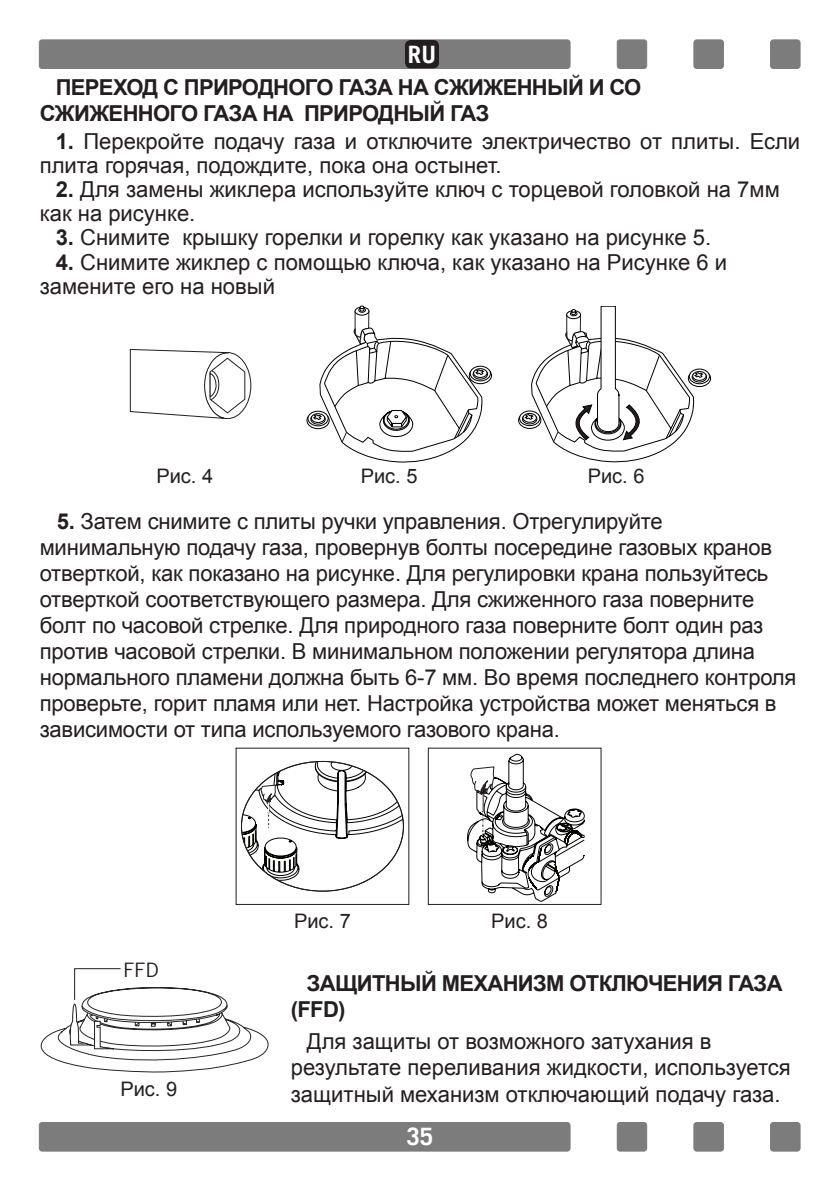
<style>
.page{position:relative;width:840px;height:1191px;background:#fff}
.page>*{position:absolute;margin:0;border:0;box-sizing:border-box;transform-origin:0 0}
.t1{font:700 24px "Trade Gothic";color:#fff}
.t2{font:22px/26px "Arial";letter-spacing:-.01em;color:#231f20}
.t3{font:700 22px/26px "Arial";letter-spacing:-.03em;color:#231f20}
.t4{font:20px "Arial";color:#231f20}
.t5{font:20px "Trade Gothic";color:#231f20}
.s1{font-weight:700}
</style>
<div class="page">
<div style="left:39px;top:40px;width:530px;height:28px;background:#7d7c7c;border-radius:3px"></div>
<div style="left:39px;top:40px;width:531px;height:29px;border:1px solid #7d7c7c;border-radius:3px"></div>
<div style="left:770px;top:40px;width:29px;height:28px;background:#7d7c7c;border-radius:3px"></div>
<div style="left:769px;top:40px;width:30px;height:29px;border:1px solid #7d7c7c;border-radius:3px"></div>
<div style="left:617px;top:40px;width:29px;height:28px;background:#7d7c7c;border-radius:3px"></div>
<div style="left:616px;top:40px;width:30px;height:29px;border:1px solid #7d7c7c;border-radius:3px"></div>
<div style="left:693px;top:40px;width:30px;height:28px;background:#7d7c7c;border-radius:3px"></div>
<div style="left:693px;top:40px;width:30px;height:29px;border:1px solid #7d7c7c;border-radius:3px"></div>
<div style="left:39px;top:1122px;width:530px;height:29px;background:#7d7c7c;border-radius:3px"></div>
<div style="left:39px;top:1122px;width:531px;height:29px;border:1px solid #7d7c7c;border-radius:3px"></div>
<div style="left:770px;top:1122px;width:29px;height:29px;background:#7d7c7c;border-radius:3px"></div>
<div style="left:769px;top:1122px;width:30px;height:29px;border:1px solid #7d7c7c;border-radius:3px"></div>
<div style="left:617px;top:1122px;width:29px;height:29px;background:#7d7c7c;border-radius:3px"></div>
<div style="left:616px;top:1122px;width:30px;height:29px;border:1px solid #7d7c7c;border-radius:3px"></div>
<div style="left:693px;top:1122px;width:30px;height:29px;background:#7d7c7c;border-radius:3px"></div>
<div style="left:693px;top:1122px;width:30px;height:29px;border:1px solid #7d7c7c;border-radius:3px"></div>
<svg style="left:204px;top:352px;width:47px;height:66px"></svg>
<svg style="left:130px;top:349px;width:115px;height:70px"></svg>
<svg style="left:518px;top:306px;width:191px;height:156px"></svg>
<svg style="left:306px;top:306px;width:185px;height:156px"></svg>
<svg style="left:241px;top:761px;width:162px;height:130px"></svg>
<svg style="left:467px;top:753px;width:118px;height:148px"></svg>
<svg style="left:38px;top:968px;width:240px;height:182px"></svg>
<div style="left:405px;top:40px;width:34px;height:28px;background:#231f20;border-radius:6px"></div>
<p class="t1" style="left:408px;top:40px;width:30px">RU</p>
<p class="t3" style="left:40px;top:75px;width:602px;text-indent:16px">ПЕРЕХОД С ПРИРОДНОГО ГАЗА НА СЖИЖЕННЫЙ И СО<br>СЖИЖЕННОГО ГАЗА НА ПРИРОДНЫЙ ГАЗ</p>
<p class="t2" style="left:40px;top:130px;width:761px;line-height:24px;text-indent:16px"><span class="s1">1.</span> Перекройте подачу газа и отключите электричество от плиты. Если плита горячая, подождите, пока она остынет.</p>
<p class="t2" style="left:40px;top:178px;width:741px;line-height:24px;text-indent:16px"><span class="s1">2.</span> Для замены жиклера используйте ключ с торцевой головкой на 7мм как на рисунке.</p>
<p class="t2" style="left:56px;top:225px;width:656px"><span class="s1">3.</span> Снимите крышку горелки и горелку как указано на рисунке 5.</p>
<p class="t2" style="left:40px;top:250px;width:688px;line-height:24px;text-indent:16px"><span class="s1">4.</span> Снимите жиклер с помощью ключа, как указано на Рисунке 6 и замените его на новый</p>
<p class="t4" style="left:156px;top:463px;width:58px">Рис. 4</p>
<p class="t4" style="left:360px;top:463px;width:58px">Рис. 5</p>
<p class="t4" style="left:587px;top:463px;width:58px">Рис. 6</p>
<p class="t2" style="left:40px;top:508px;width:757px;text-indent:17px"><span class="s1">5.</span> Затем снимите с плиты ручки управления. Отрегулируйте минимальную подачу газа, провернув болты посередине газовых кранов отверткой, как показано на рисунке. Для регулировки крана пользуйтесь отверткой соответствующего размера. Для сжиженного газа поверните болт по часовой стрелке. Для природного газа поверните болт один раз против часовой стрелки. В минимальном положении регулятора длина нормального пламени должна быть 6-7 мм. Во время последнего контроля проверьте, горит пламя или нет. Настройка устройства может меняться в зависимости от типа используемого газового крана.</p>
<p class="t5" style="left:123px;top:957px;width:37px">FFD</p>
<p class="t4" style="left:120px;top:1076px;width:58px">Рис. 9</p>
<p class="t4" style="left:294px;top:907px;width:58px">Рис. 7</p>
<p class="t4" style="left:491px;top:907px;width:58px">Рис. 8</p>
<p class="t3" style="left:290px;top:970px;width:493px;text-indent:16px">ЗАЩИТНЫЙ МЕХАНИЗМ ОТКЛЮЧЕНИЯ ГАЗА (FFD)</p>
<p class="t2" style="left:290px;top:1028px;width:501px;text-indent:16px">Для защиты от возможного затухания в результате переливания жидкости, используется защитный механизм отключающий подачу газа.</p>
<p class="t1" style="left:406px;top:1122px;width:28px">35</p>
</div>
